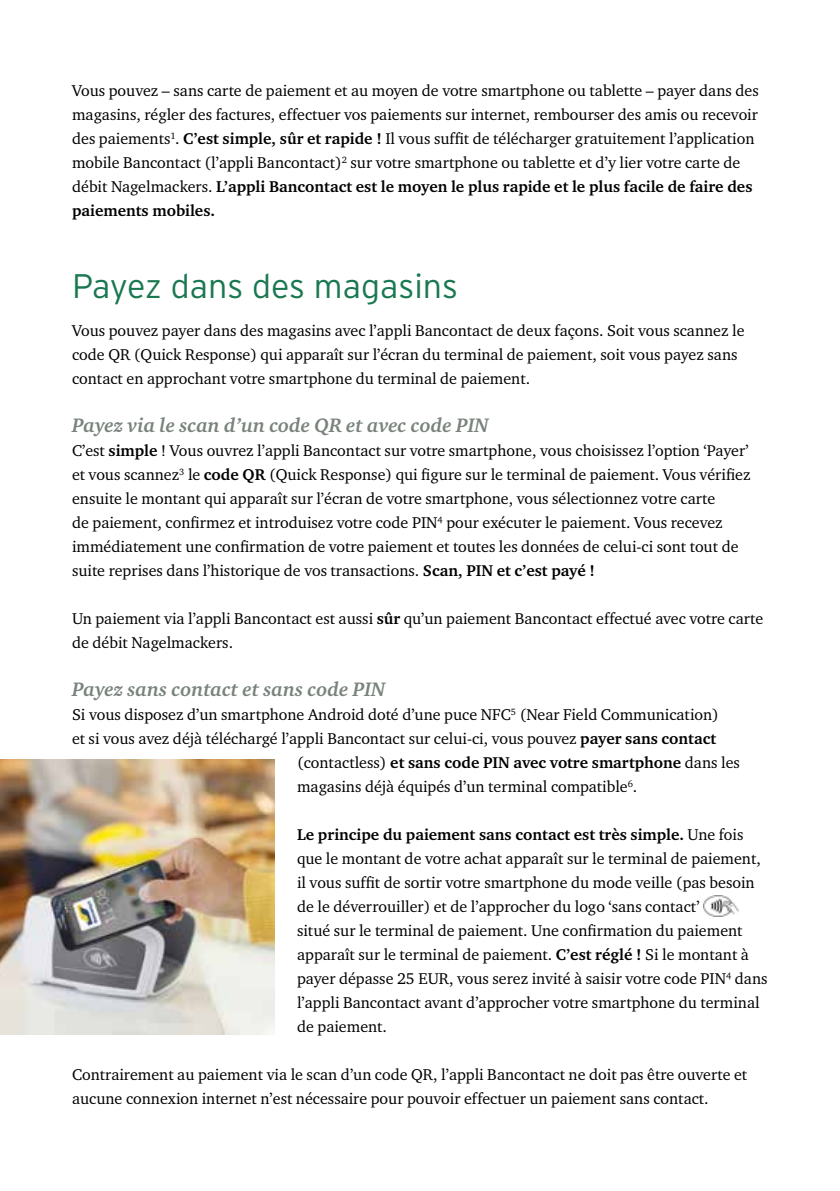
<style>
.page{position:relative;width:840px;height:1191px;background:#fff}
.page>*{position:absolute;margin:0;border:0;box-sizing:border-box;transform-origin:0 0}
.t1{font:300 34px "Interstate";color:#1a7851}
.t2{font:italic 700 20px "Charter ITC Pro";color:#79837c}
.t3{font:16px/24px "Charter ITC";color:#000}
.t4{font:700 16px "Charter ITC";color:#000}
.s1{font-weight:700}
.s2{font-weight:400}
</style>
<div class="page">
<img style="left:703px;top:895px;width:35px;height:21px">
<img style="left:0;top:760px;width:274px;height:274px">
<p class="t3" style="left:72px;top:78px;width:687px">Vous pouvez – sans carte de paiement et au moyen de votre smartphone ou tablette – payer dans des magasins, régler des factures, effectuer vos paiements sur internet, rembourser des amis ou recevoir des paiements<sup>1</sup>. <span class="s1">C’est simple, sûr et rapide !</span> Il vous suffit de télécharger gratuitement l’application mobile Bancontact (l’appli Bancontact)<sup>2</sup> sur votre smartphone ou tablette et d’y lier votre carte de débit Nagelmackers. <span class="s1">L’appli Bancontact est le moyen le plus rapide et le plus facile de faire des paiements mobiles.</span></p>
<h1 class="t1" style="left:72px;top:267px;width:387px">Payez dans des magasins</h1>
<p class="t3" style="left:72px;top:318px;width:673px">Vous pouvez payer dans des magasins avec l’appli Bancontact de deux façons. Soit vous scannez le code QR (Quick Response) qui apparaît sur l’écran du terminal de paiement, soit vous payez sans contact en approchant votre smartphone du terminal de paiement.</p>
<p class="t2" style="left:72px;top:413px;width:418px">Payez via le scan d’un code QR et avec code PIN</p>
<p class="t3" style="left:72px;top:438px;width:679px">C’est <span class="s1">simple</span> ! Vous ouvrez l’appli Bancontact sur votre smartphone, vous choisissez l’option ‘Payer’ et vous scannez<sup>3</sup> le <span class="s1">code QR</span> (Quick Response) qui figure sur le terminal de paiement. Vous vérifiez ensuite le montant qui apparaît sur l’écran de votre smartphone, vous sélectionnez votre carte<br>de paiement, confirmez et introduisez votre code PIN<sup>4</sup> pour exécuter le paiement. Vous recevez immédiatement une confirmation de votre paiement et toutes les données de celui-ci sont tout de suite reprises dans l’historique de vos transactions. <span class="s1">Scan, PIN et c’est payé !</span></p>
<p class="t3" style="left:72px;top:606px;width:692px">Un paiement via l’appli Bancontact est aussi <span class="s1">sûr</span> qu’un paiement Bancontact effectué avec votre carte de débit Nagelmackers.</p>
<p class="t2" style="left:72px;top:677px;width:315px">Payez sans contact et sans code PIN</p>
<p class="t3" style="left:72px;top:702px;width:648px">Si vous disposez d’un smartphone Android doté d’une puce NFC<sup>5</sup> (Near Field Communication)</p>
<p class="t3" style="left:72px;top:726px;width:645px">et si vous avez déjà téléchargé l’appli Bancontact sur celui-ci, vous pouvez <span class="s1">payer sans contact</span></p>
<p class="t4" style="left:297px;top:753px;width:444px"><span class="s2">(contactless)</span> et sans code PIN avec votre smartphone <span class="s2">dans les</span></p>
<p class="t3" style="left:297px;top:774px;width:341px">magasins déjà équipés d’un terminal compatible<sup>6</sup>.</p>
<p class="t3" style="left:297px;top:822px;width:471px"><span class="s1">Le principe du paiement sans contact est très simple.</span> Une fois que le montant de votre achat apparaît sur le terminal de paiement, il vous suffit de sortir votre smartphone du mode veille (pas besoin de le déverrouiller) et de l’approcher du logo ‘sans contact’<br>situé sur le terminal de paiement. Une confirmation du paiement apparaît sur le terminal de paiement. <span class="s1">C’est réglé !</span> Si le montant à payer dépasse 25 EUR, vous serez invité à saisir votre code PIN<sup>4</sup> dans l’appli Bancontact avant d’approcher votre smartphone du terminal de paiement.</p>
<p class="t3" style="left:72px;top:1062px;width:676px">Contrairement au paiement via le scan d’un code QR, l’appli Bancontact ne doit pas être ouverte et aucune connexion internet n’est nécessaire pour pouvoir effectuer un paiement sans contact.</p>
</div>
